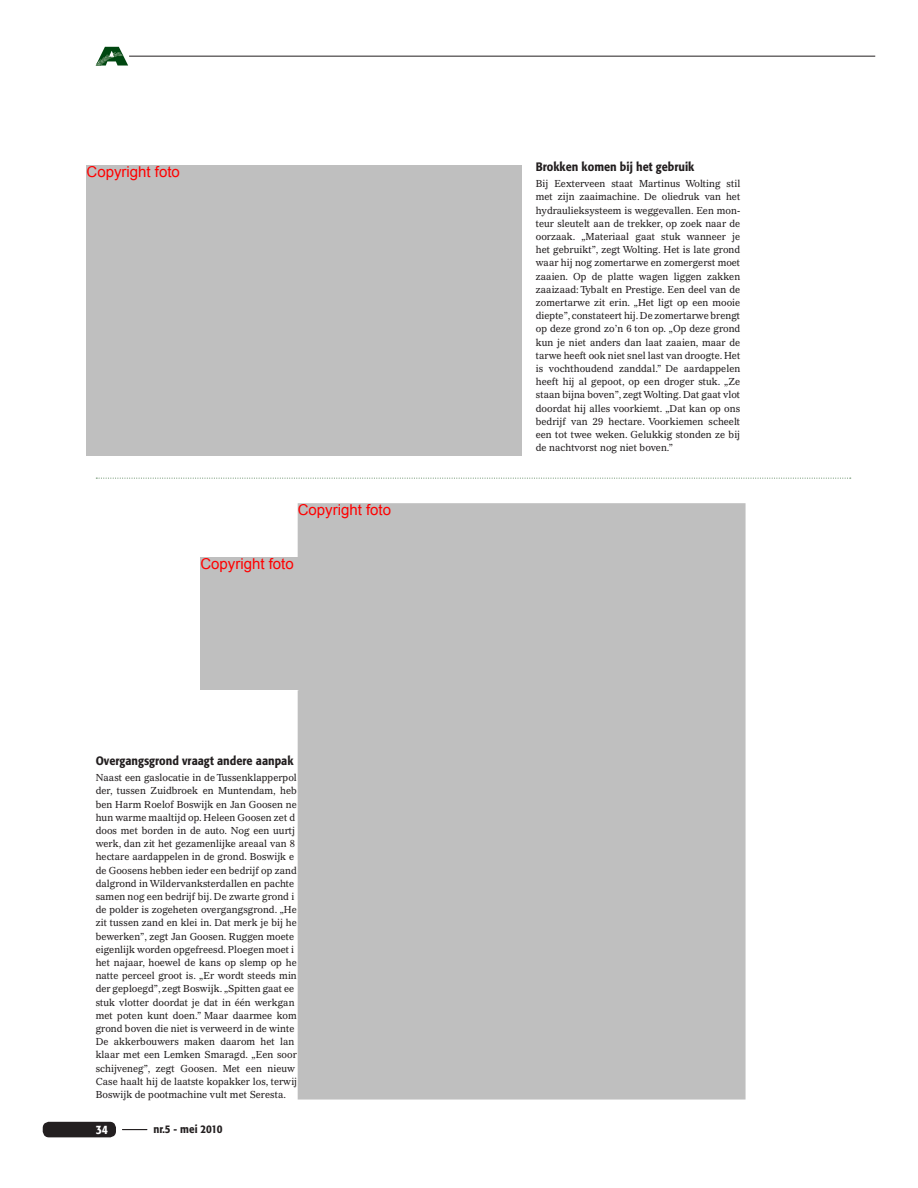
<style>
.page{position:relative;width:918px;height:1188px;background:#fff}
.page>*{position:absolute;margin:0;border:0;box-sizing:border-box;transform-origin:0 0}
.t1{font:15px "Arial";color:#f00}
.t2{font:500 12.15px "Formata";color:#231f20;scale:.9 1}
.t3{font:500 12.15px "Formata";color:#fff;scale:.9 1}
.t4{font:500 10.95px "Formata";letter-spacing:-.01em;color:#231f20;scale:.9 1}
.t5{font:9.9px/13.2px "Gazette LT Std";color:#231f20;text-align:justify;scale:.95 1}
</style>
<div class="page">
<svg style="left:96px;top:47px;width:32px;height:19px"></svg>
<div style="left:43px;top:1122px;width:73px;height:15px;background:#231f20;border-radius:6px"></div>
<svg style="left:122px;top:1129px;width:25px;height:1px"></svg>
<hr style="left:129px;top:56px;width:746px;height:1px;background:#231f20">
<svg style="left:96px;top:478px;width:755px;height:1px"></svg>
<div style="left:87px;top:165px;width:435px;height:290px;background:#bfbfbf"></div>
<div style="left:298px;top:503px;width:448px;height:597px;background:#bfbfbf"></div>
<div style="left:200px;top:557px;width:99px;height:133px;background:#bfbfbf"></div>
<h1 class="t1" style="left:87px;top:162px;width:95px">Copyright foto</h1>
<h1 class="t1" style="left:298px;top:500px;width:95px">Copyright foto</h1>
<h1 class="t1" style="left:200px;top:554px;width:95px">Copyright foto</h1>
<p class="t2" style="left:96px;top:755px;width:221px">Overgangsgrond vraagt andere aanpak</p>
<p class="t5" style="left:96px;top:772px;width:214px;text-align:left">Naast een gaslocatie in de Tussenklapperpol der, tussen Zuidbroek en Muntendam, heb ben Harm Roelof Boswijk en Jan Goosen ne hun warme maaltijd op. Heleen Goosen zet d doos met borden in de auto. Nog een uurtj werk, dan zit het gezamenlijke areaal van 8 hectare aardappelen in de grond. Boswijk e de Goosens hebben ieder een bedrijf op zand dalgrond in Wildervanksterdallen en pachte samen nog een bedrijf bij. De zwarte grond i de polder is zogeheten overgangsgrond. „He zit tussen zand en klei in. Dat merk je bij he bewerken”, zegt Jan Goosen. Ruggen moete eigenlijk worden opgefreesd. Ploegen moet i het najaar, hoewel de kans op slemp op he natte perceel groot is. „Er wordt steeds min der geploegd”, zegt Boswijk. „Spitten gaat ee stuk vlotter doordat je dat in één werkgan met poten kunt doen.” Maar daarmee kom grond boven die niet is verweerd in de winte De akkerbouwers maken daarom het lan klaar met een Lemken Smaragd. „Een soor schijveneg”, zegt Goosen. Met een nieuw Case haalt hij de laatste kopakker los, terwij Boswijk de pootmachine vult met Seresta.</p>
<p class="t3" style="left:96px;top:1124px;width:15px">34</p>
<p class="t4" style="left:153px;top:1125px;width:78px">nr.5 - mei 2010</p>
<p class="t2" style="left:536px;top:161px;width:178px">Brokken komen bij het gebruik</p>
<p class="t5" style="left:536px;top:178px;width:217px">Bij Eexterveen staat Martinus Wolting stil met zijn zaaimachine. De oliedruk van het hydraulieksysteem is weggevallen. Een mon&shy;teur sleutelt aan de trekker, op zoek naar de oorzaak. „Materiaal gaat stuk wanneer je het gebruikt”, zegt Wolting. Het is late grond waar hij nog zomertarwe en zomergerst moet zaaien. Op de platte wagen liggen zakken zaaizaad: Tybalt en Prestige. Een deel van de zomertarwe zit erin. „Het ligt op een mooie diepte”, constateert hij. De zomertarwe brengt op deze grond zo’n 6 ton op. „Op deze grond kun je niet anders dan laat zaaien, maar de tarwe heeft ook niet snel last van droogte. Het is vochthoudend zanddal.” De aardappelen heeft hij al gepoot, op een droger stuk. „Ze staan bijna boven”, zegt Wolting. Dat gaat vlot doordat hij alles voorkiemt. „Dat kan op ons bedrijf van 29 hectare. Voorkiemen scheelt een tot twee weken. Gelukkig stonden ze bij de nachtvorst nog niet boven.”</p>
</div>
